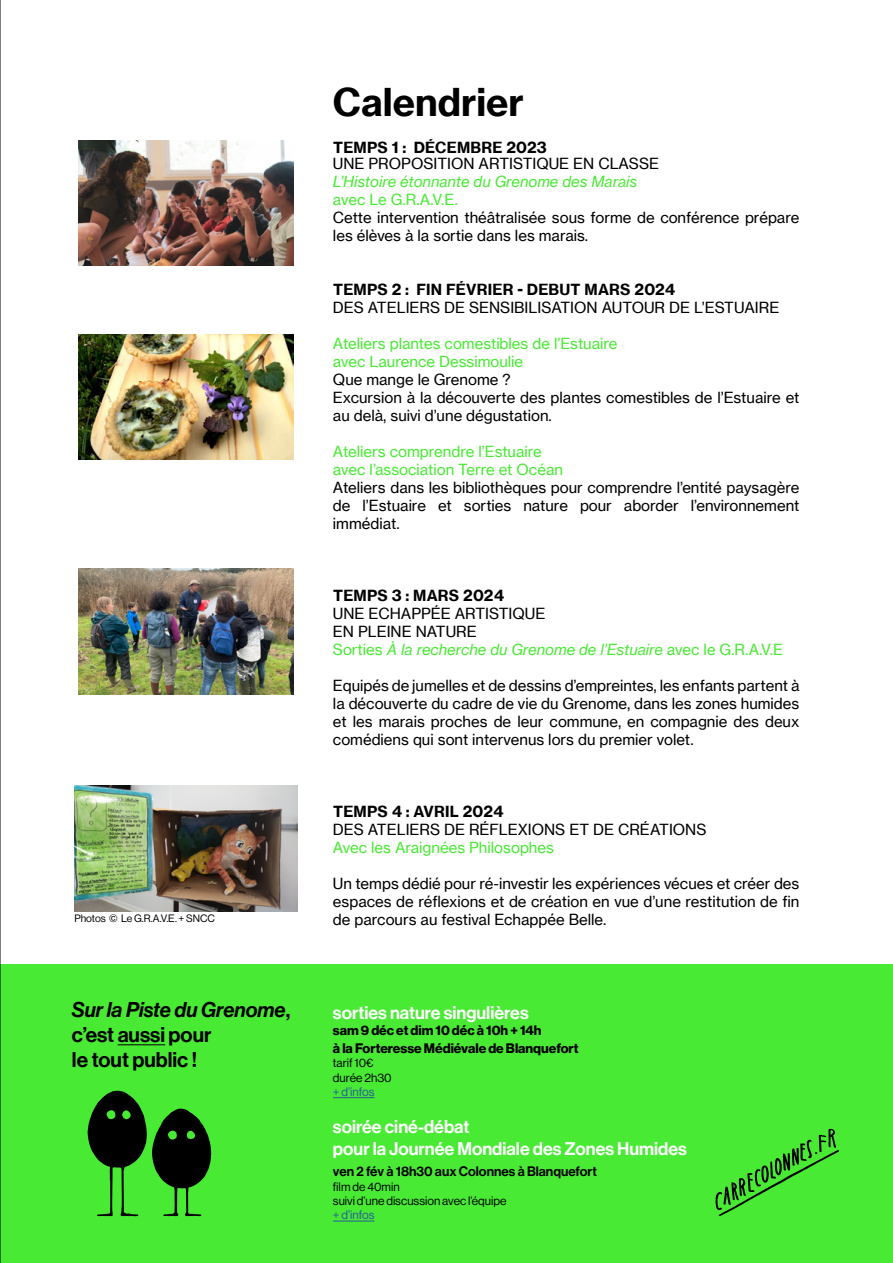
<style>
.page{position:relative;width:893px;height:1263px;background:#fff}
.page>*{position:absolute;margin:0;border:0;box-sizing:border-box;transform-origin:0 0}
.t1{font:37.5px "N Haas Grotesk TX Std 75 Bd";color:#000}
.t2{font:21px/25.2px "N Haas Grotesk DS Pro 65 Md";color:#000}
.t3{font:21px "N Haas Grotesk DS Pro 66 Md It";color:#000}
.t4{font:18px/21.6px "N Haas Grotesk DS Pro 65 Md";color:#fff}
.t5{font:15px/18px "N Haas Grotesk TX Std 55 Rg";color:#000}
.t6{font:15px/18px "N Haas Grotesk TX Std 55 Rg";color:#49ea34}
.t7{font:15px "N Haas Grotesk TX Std 56 It";color:#49ea34}
.t8{font:15px "N Haas Grotesk TX Std 75 Bd";letter-spacing:.015em;color:#000}
.t9{font:13.5px "N Haas Grotesk DS Pro 65 Md";color:#000}
.t10{font:13.5px "N Haas Grotesk DS Pro 75 Bd";color:#000}
.t11{font:13.5px "N Haas Grotesk DS Pro 75 Bd";color:#020203}
.t12{font:12px/14.4px "N Haas Grotesk DS Pro 55 Rg";color:#000}
.t13{font:12px "N Haas Grotesk DS Pro 55 Rg";letter-spacing:-.005em;color:#275b9b}
.t14{font:10.5px "N Haas Grotesk DS Pro 55 Rg";color:#000}
.s1{font-family:"N Haas Grotesk DS Pro 65 Md"}
.s2{font-family:"N Haas Grotesk TX Std 55 Rg"}
</style>
<div class="page">
<div style="left:0;top:964px;width:893px;height:299px;background:#49ea34"></div>
<img style="left:79px;top:334px;width:214px;height:126px">
<img style="left:75px;top:786px;width:222px;height:125px">
<img style="left:79px;top:569px;width:214px;height:125px">
<img style="left:79px;top:140px;width:214px;height:125px">
<hr style="left:333px;top:1097px;width:41px;height:1px;background:#275b9b">
<hr style="left:333px;top:1221px;width:41px;height:1px;background:#275b9b">
<hr style="left:118px;top:1044px;width:47px;height:1px;background:#000">
<svg style="left:88px;top:1091px;width:123px;height:125px"></svg>
<svg style="left:715px;top:1129px;width:124px;height:87px"></svg>
<hr style="left:0;top:0;width:1px;height:1263px;background:#000">
<p class="t14" style="left:74px;top:912px;width:142px">Photos © Le G.R.A.V.E. + SNCC</p>
<h2 class="t3" style="left:72px;top:997px;width:220px">Sur la Piste du Grenome<span class="s1">,</span></h2>
<h2 class="t2" style="left:72px;top:1022px;width:141px">c’est aussi pour le tout public !</h2>
<h1 class="t1" style="left:333px;top:79px;width:192px">Calendrier</h1>
<p class="t8" style="left:333px;top:138px;width:215px">TEMPS 1 : DÉCEMBRE 2023</p>
<p class="t5" style="left:333px;top:155px;width:328px">UNE PROPOSITION ARTISTIQUE EN CLASSE</p>
<p class="t7" style="left:333px;top:173px;width:306px">L’Histoire étonnante du Grenome des Marais</p>
<p class="t6" style="left:333px;top:191px;width:126px">avec Le G.R.A.V.E.</p>
<p class="t5" style="left:333px;top:209px;width:468px">Cette intervention théâtralisée sous forme de conférence prépare les élèves à la sortie dans les marais.</p>
<p class="t8" style="left:333px;top:280px;width:344px">TEMPS 2 : FIN FÉVRIER - DEBUT MARS 2024</p>
<p class="t5" style="left:333px;top:299px;width:448px">DES ATELIERS DE SENSIBILISATION AUTOUR DE L’ESTUAIRE</p>
<p class="t6" style="left:333px;top:335px;width:286px">Ateliers plantes comestibles de l’Estuaire avec Laurence Dessimoulie</p>
<p class="t5" style="left:333px;top:371px;width:468px">Que mange le Grenome ?<br>Excursion à la découverte des plantes comestibles de l’Estuaire et au delà, suivi d’une dégustation.</p>
<p class="t6" style="left:333px;top:443px;width:232px">Ateliers comprendre l’Estuaire avec l’association Terre et Océan</p>
<p class="t5" style="left:333px;top:479px;width:468px;text-align:justify">Ateliers dans les bibliothèques pour comprendre l’entité paysagère de l’Estuaire et sorties nature pour aborder l’environnement immédiat.</p>
<p class="t8" style="left:333px;top:586px;width:172px">TEMPS 3 : MARS 2024</p>
<p class="t5" style="left:333px;top:605px;width:214px">UNE ECHAPPÉE ARTISTIQUE<br>EN PLEINE NATURE</p>
<p class="t7" style="left:333px;top:641px;width:452px"><span class="s2">Sorties</span> À la recherche du Grenome de l’Estuaire <span class="s2">avec le G.R.A.V.E</span></p>
<p class="t5" style="left:333px;top:677px;width:468px;text-align:justify">Equipés de jumelles et de dessins d’empreintes, les enfants partent à la découverte du cadre de vie du Grenome, dans les zones humides et les marais proches de leur commune, en compagnie des deux comédiens qui sont intervenus lors du premier volet.</p>
<p class="t8" style="left:333px;top:802px;width:172px">TEMPS 4 : AVRIL 2024</p>
<p class="t5" style="left:333px;top:821px;width:375px">DES ATELIERS DE RÉFLEXIONS ET DE CRÉATIONS</p>
<p class="t6" style="left:333px;top:839px;width:223px">Avec les Araignées Philosophes</p>
<p class="t5" style="left:333px;top:875px;width:468px;text-align:justify">Un temps dédié pour ré-investir les expériences vécues et créer des espaces de réflexions et de création en vue d’une restitution de fin de parcours au festival Echappée Belle.</p>
<p class="t4" style="left:333px;top:1002px;width:197px">sorties nature singulières</p>
<p class="t11" style="left:333px;top:1022px;width:210px">sam 9 déc et dim 10 déc à 10h + 14h</p>
<p class="t10" style="left:333px;top:1040px;width:247px">à la Forteresse Médiévale de Blanquefort</p>
<p class="t12" style="left:333px;top:1056px;width:60px">tarif 10€ durée 2h30</p>
<p class="t13" style="left:333px;top:1085px;width:43px">+ d’infos</p>
<p class="t4" style="left:333px;top:1116px;width:356px">soirée ciné-débat<br>pour la Journée Mondiale des Zones Humides</p>
<p class="t9" style="left:333px;top:1164px;width:265px">ven 2 fév à 18h30 aux Colonnes à Blanquefort</p>
<p class="t12" style="left:333px;top:1179px;width:175px">film de 40min<br>suivi d’une discussion avec l’équipe</p>
<p class="t13" style="left:333px;top:1208px;width:43px">+ d’infos</p>
</div>
